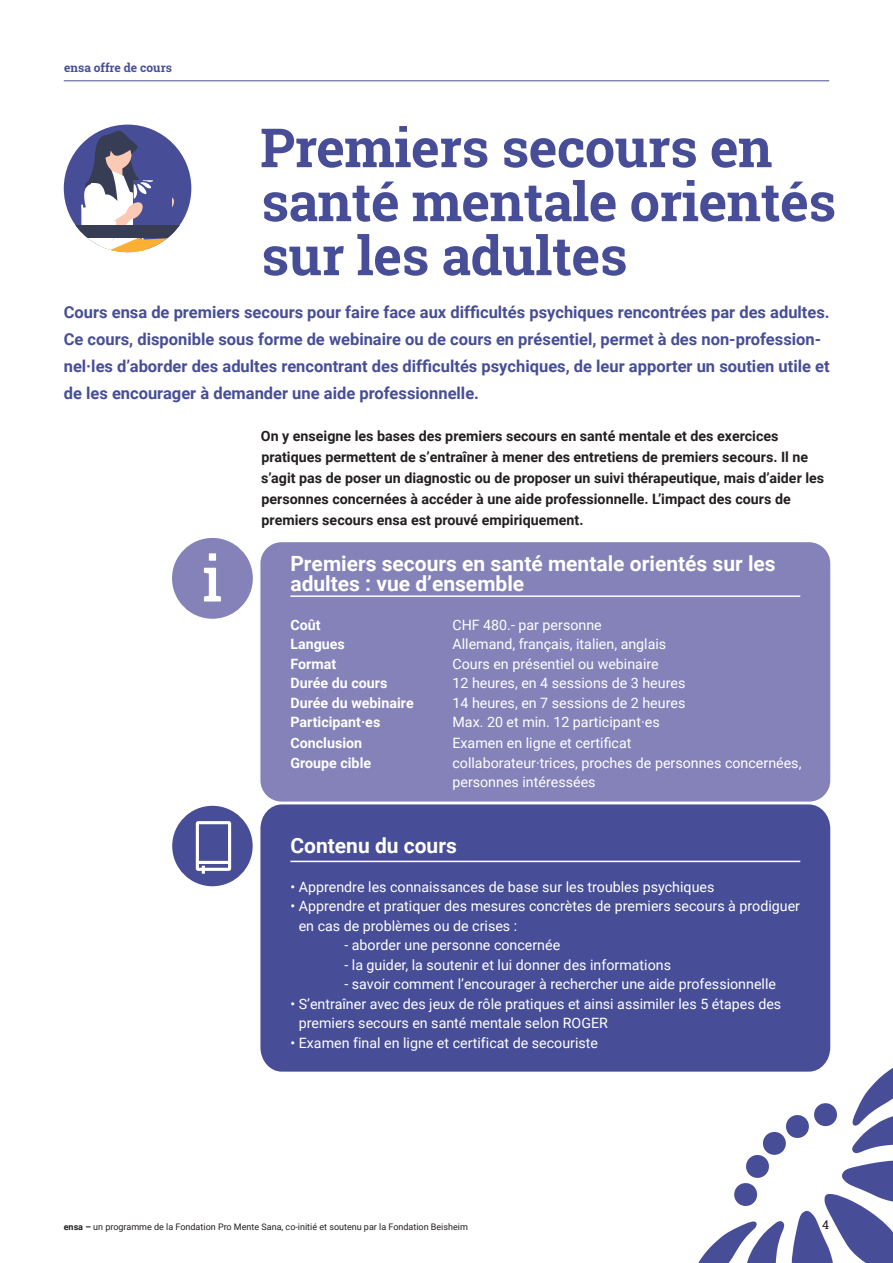
<style>
.page{position:relative;width:893px;height:1263px;background:#fff}
.page>*{position:absolute;margin:0;border:0;box-sizing:border-box;transform-origin:0 0}
.t1{font:700 54px/54px "Roboto Slab";letter-spacing:-.01em;color:#474e97}
.t2{font:700 21px/19.5px "Roboto";color:#fff}
.t3{font:700 16.5px/27px "Roboto";color:#474e97}
.t4{font:14.25px/19.5px "Roboto";color:#fff}
.t5{font:700 14.25px/21px "Roboto";color:#231f20}
.t6{font:700 14.25px "Roboto";color:#fff}
.t7{font:700 12px "Roboto Slab";color:#474e97}
.t8{font:12px "Roboto Slab";color:#231f20}
.t9{font:9px "Roboto";color:#231f20}
.s1{font-weight:700}
</style>
<div class="page">
<hr style="left:64px;top:80px;width:765px;height:1px;background:#474e97">
<div style="left:172px;top:806px;width:81px;height:80px;background:#474e97;border-radius:50%"></div>
<svg style="left:196px;top:821px;width:35px;height:53px"></svg>
<div style="left:172px;top:538px;width:81px;height:81px;background:#8482b9;border-radius:50%"></div>
<div style="left:209px;top:553px;width:7px;height:8px;background:#fff"></div>
<svg style="left:204px;top:568px;width:17px;height:33px"></svg>
<svg style="left:693px;top:1068px;width:200px;height:195px"></svg>
<div style="left:64px;top:125px;width:127px;height:127px;background:#474e97;border-radius:50%"></div>
<svg style="left:75px;top:225px;width:6px;height:7px"></svg>
<svg style="left:81px;top:127px;width:110px;height:125px"></svg>
<div style="left:260px;top:542px;width:570px;height:259px;background:#8482b9;border-radius:21px"></div>
<div style="left:260px;top:804px;width:570px;height:267px;background:#474e97"></div>
<hr style="left:290px;top:595px;width:510px;height:2px;background:#fff">
<hr style="left:290px;top:861px;width:510px;height:1px;background:#fff">
<p class="t7" style="left:64px;top:60px;width:109px">ensa offre de cours</p>
<h1 class="t1" style="left:260px;top:120px;width:577px">Premiers secours en santé mentale orientés sur les adultes</h1>
<p class="t3" style="left:64px;top:298px;width:767px">Cours ensa de premiers secours pour faire face aux difficultés psychiques rencontrées par des adultes.<br>Ce cours, disponible sous forme de webinaire ou de cours en présentiel, permet à des non-profession&shy;nel·les d’aborder des adultes rencontrant des difficultés psychiques, de leur apporter un soutien utile et de les encourager à demander une aide professionnelle.</p>
<p class="t5" style="left:261px;top:425px;width:565px">On y enseigne les bases des premiers secours en santé mentale et des exercices pratiques permettent de s’entraîner à mener des entretiens de premiers secours. Il ne s’agit pas de poser un diagnostic ou de proposer un suivi thérapeutique, mais d’aider les personnes concernées à accéder à une aide professionnelle. L’impact des cours de premiers secours ensa est prouvé empiriquement.</p>
<h2 class="t2" style="left:290px;top:553px;width:487px">Premiers secours en santé mentale orientés sur les adultes : vue d’ensemble</h2>
<p class="t6" style="left:290px;top:615px;width:32px">Coût</p>
<p class="t4" style="left:452px;top:614px;width:151px">CHF 480.- par personne</p>
<p class="t6" style="left:290px;top:634px;width:56px">Langues</p>
<p class="t4" style="left:452px;top:634px;width:215px">Allemand, français, italien, anglais</p>
<p class="t6" style="left:290px;top:654px;width:47px">Format</p>
<p class="t4" style="left:452px;top:653px;width:208px">Cours en présentiel ou webinaire</p>
<p class="t6" style="left:290px;top:673px;width:98px">Durée du cours</p>
<p class="t4" style="left:452px;top:673px;width:234px">12 heures, en 4 sessions de 3 heures</p>
<p class="t6" style="left:290px;top:693px;width:125px">Durée du webinaire</p>
<p class="t4" style="left:452px;top:692px;width:234px">14 heures, en 7 sessions de 2 heures</p>
<p class="t6" style="left:290px;top:712px;width:91px">Participant·es</p>
<p class="t4" style="left:452px;top:712px;width:209px">Max. 20 et min. 12 participant·es</p>
<p class="t6" style="left:290px;top:733px;width:73px">Conclusion</p>
<p class="t4" style="left:452px;top:733px;width:180px">Examen en ligne et certificat</p>
<p class="t6" style="left:290px;top:753px;width:82px">Groupe cible</p>
<p class="t4" style="left:452px;top:752px;width:350px">collaborateur·trices, proches de personnes concernées, personnes intéressées</p>
<h2 class="t2" style="left:290px;top:835px;width:168px">Contenu du cours</h2>
<p class="t4" style="left:290px;top:876px;width:426px">• Apprendre les connaissances de base sur les troubles psychiques</p>
<p class="t4" style="left:299px;top:896px;width:503px;text-indent:-8px">• Apprendre et pratiquer des mesures concrètes de premiers secours à prodiguer en cas de problèmes ou de crises :</p>
<p class="t4" style="left:344px;top:935px;width:217px">- aborder une personne concernée</p>
<p class="t4" style="left:344px;top:954px;width:328px">- la guider, la soutenir et lui donner des informations</p>
<p class="t4" style="left:344px;top:974px;width:433px">- savoir comment l’encourager à rechercher une aide professionnelle</p>
<p class="t4" style="left:299px;top:993px;width:484px;text-indent:-8px">• S’entraîner avec des jeux de rôle pratiques et ainsi assimiler les 5 étapes des premiers secours en santé mentale selon ROGER</p>
<p class="t4" style="left:290px;top:1032px;width:309px">• Examen final en ligne et certificat de secouriste</p>
<p class="t9" style="left:64px;top:1220px;width:406px"><span class="s1">ensa –</span> un programme de la Fondation Pro Mente Sana, co-initié et soutenu par la Fondation Beisheim</p>
<p class="t8" style="left:822px;top:1216px;width:8px">4</p>
</div>
